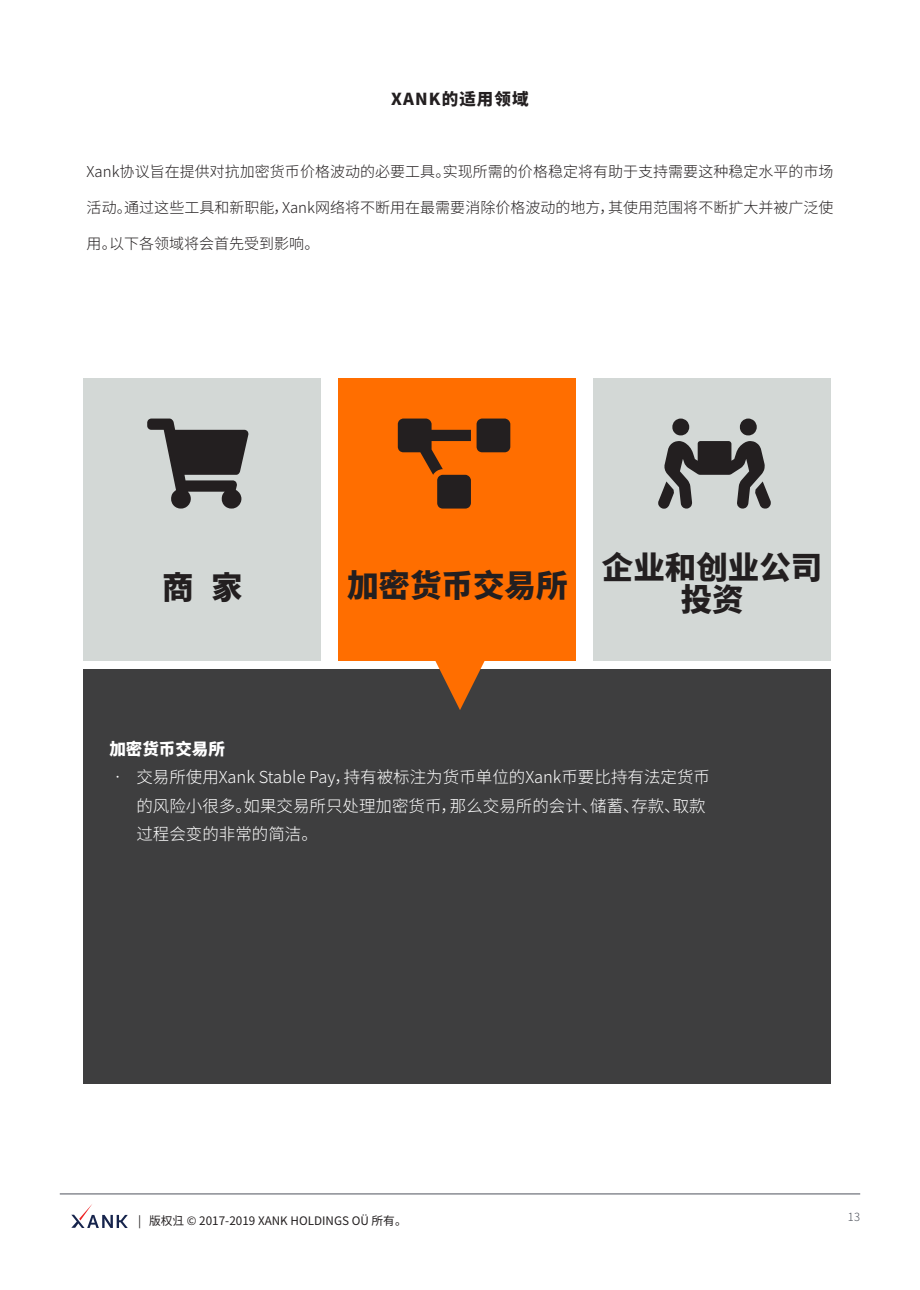
<style>
.page{position:relative;width:920px;height:1290px;background:#fff}
.page>*{position:absolute;margin:0;border:0;box-sizing:border-box;transform-origin:0 0}
.t1{font:900 31.5px/31.5px "Noto Sans CJ Ksc";color:#231f20;text-align:center}
.t2{font:300 16.5px/28.5px "Noto Sans CJ Ksc";color:#fff}
.Light_grey_justified{font:900 16.5px "Noto Sans CJ Ksc";letter-spacing:.07em;color:#231f20}
.t3{font:900 16.5px "Noto Sans CJ Ksc";color:#fff}
.Light_grey_justified-2{font:300 15px "Noto Sans CJ Ksc";color:#231f20}
.t4{font:11.7px "Noto Sans CJ Ksc";color:#231f20}
.C___Right_Aligned{font:300 11.25px "Noto Sans CJ Ksc";color:#4f535c}
</style>
<div class="page">
<svg style="left:71px;top:1204px;width:57px;height:24px"></svg>
<hr style="left:60px;top:1193px;width:800px;height:1px;background:#4f535c">
<div style="left:83px;top:378px;width:237px;height:282px;background:#d3d8d6"></div>
<div style="left:338px;top:378px;width:237px;height:282px;background:#ff6e00"></div>
<div style="left:593px;top:378px;width:237px;height:282px;background:#d3d8d6"></div>
<div style="left:83px;top:669px;width:747px;height:415px;background:#3e3e3f"></div>
<svg style="left:435px;top:660px;width:50px;height:50px"></svg>
<p class="Light_grey_justified" style="left:391px;top:89px;width:139px">XANK的适用领域</p>
<p class="Light_grey_justified-2" style="left:87px;top:163px;width:748px">Xank协议旨在提供对抗加密货币价格波动的必要工具。实现所需的价格稳定将有助于支持需要这种稳定水平的市场</p>
<p class="Light_grey_justified-2" style="left:87px;top:199px;width:748px">活动。通过这些工具和新职能，Xank网络将不断用在最需要消除价格波动的地方，其使用范围将不断扩大并被广泛使</p>
<p class="Light_grey_justified-2" style="left:87px;top:235px;width:234px">用。以下各领域将会首先受到影响。</p>
<p class="t1" style="left:162px;top:572px;width:82px">商 家</p>
<p class="t1" style="left:347px;top:571px;width:222px">加密货币交易所</p>
<p class="t1" style="left:602px;top:553px;width:222px">企业和创业公司投资</p>
<p class="t3" style="left:109px;top:739px;width:117px">加密货币交易所</p>
<p class="t2" style="left:136px;top:763px;width:575px;text-indent:-27px">• 交易所使用Xank Stable Pay，持有被标注为货币单位的Xank币要比持有法定货币的风险小很多。如果交易所只处理加密货币，那么交易所的会计、储蓄、存款、取款过程会变的非常的简洁。</p>
<p class="t4" style="left:138px;top:1214px;width:270px">| 版权归️ © 2017-2019 XANK HOLDINGS OÜ 所有。</p>
<p class="C___Right_Aligned" style="left:848px;top:1210px;width:14px">13</p>
</div>
